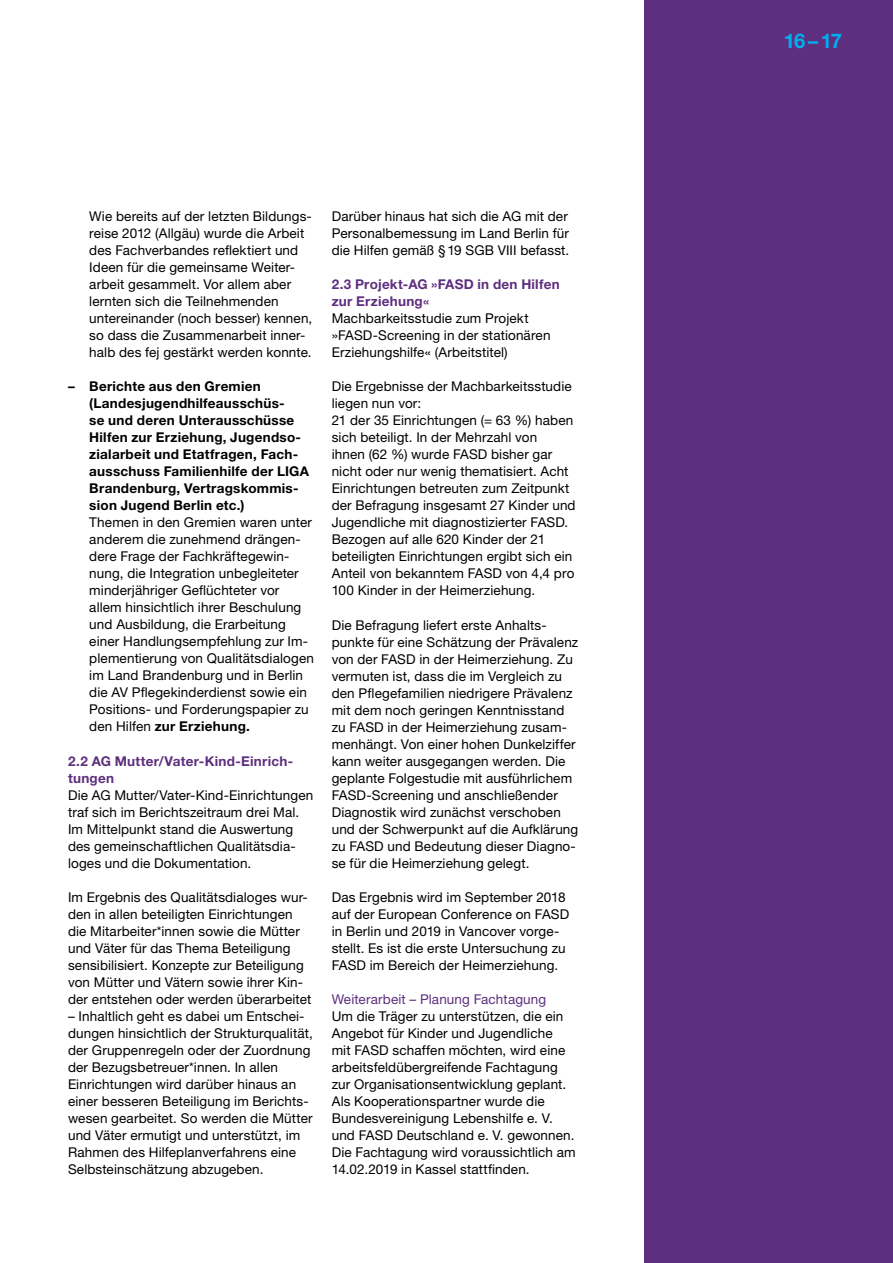
<style>
.page{position:relative;width:893px;height:1263px;background:#fff}
.page>*{position:absolute;margin:0;border:0;box-sizing:border-box;transform-origin:0 0}
.t1{font:700 20.25px "Helvetica Neue LT Pro";color:#00aeef}
.t2{font:13.5px/17px "Helvetica Neue LT Pro";letter-spacing:.01em;color:#000}
.t3{font:700 13.5px/17px "Helvetica Neue LT Pro";letter-spacing:.02em;color:#000}
.t4{font:700 13.5px/17px "Helvetica Neue LT Pro";letter-spacing:.01em;color:#5e2f7e}
.t5{font:13.5px "Helvetica Neue LT Pro";letter-spacing:.01em;color:#5e2f7e}
.s1{font-weight:700}
</style>
<div class="page">
<div style="left:644px;top:0;width:249px;height:1263px;background:#5e2f7e"></div>
<p class="t2" style="left:89px;top:208px;width:224px">Wie bereits auf der letzten Bildungs&shy;reise 2012 (Allgäu) wurde die Arbeit des Fachverbandes reflektiert und Ideen für die gemeinsame Weiter&shy;arbeit gesammelt. Vor allem aber lernten sich die Teilnehmenden untereinander (noch besser) kennen, so dass die Zusammenarbeit inner&shy;halb des fej gestärkt werden konnte.</p>
<p class="t3" style="left:89px;top:378px;width:221px;text-indent:-21px">– Berichte aus den Gremien (Landesjugendhilfeausschüs-<br>se und deren Unterausschüsse<br>Hilfen zur Erziehung, Jugendso&shy;zialarbeit und Etatfragen, Fach&shy;ausschuss Familienhilfe der LIGA<br>Brandenburg, Vertragskommis&shy;sion Jugend Berlin etc.)</p>
<p class="t2" style="left:89px;top:514px;width:226px">Themen in den Gremien waren unter anderem die zunehmend drängen&shy;dere Frage der Fachkräftegewin&shy;nung, die Integration unbegleiteter minderjähriger Geflüchteter vor allem hinsichtlich ihrer Beschulung und Ausbildung, die Erarbeitung einer Handlungsempfehlung zur Im&shy;plementierung von Qualitätsdialogen im Land Brandenburg und in Berlin die AV Pflegekinderdienst sowie ein Positions- und Forderungspapier zu den Hilfen <span class="s1">zur Erziehung.</span></p>
<p class="t4" style="left:68px;top:752px;width:227px">2.2 AG Mutter/Vater-Kind-Einrich&shy;tungen</p>
<p class="t2" style="left:68px;top:786px;width:247px">Die AG Mutter/Vater-Kind-Einrichtungen traf sich im Berichtszeitraum drei Mal.<br>Im Mittelpunkt stand die Auswertung des gemeinschaftlichen Qualitätsdia&shy;loges und die Dokumentation.</p>
<p class="t2" style="left:68px;top:888px;width:245px">Im Ergebnis des Qualitätsdialoges wur&shy;den in allen beteiligten Einrichtungen die Mitarbeiter*innen sowie die Mütter und Väter für das Thema Beteiligung sensibilisiert. Konzepte zur Beteiligung von Mütter und Vätern sowie ihrer Kin&shy;der entstehen oder werden überarbeitet</p>
<p class="t2" style="left:68px;top:1007px;width:246px">– Inhaltlich geht es dabei um Entschei&shy;dungen hinsichtlich der Strukturqualität, der Gruppenregeln oder der Zuordnung der Bezugsbetreuer*innen. In allen Einrichtungen wird darüber hinaus an einer besseren Beteiligung im Berichts&shy;wesen gearbeitet. So werden die Mütter und Väter ermutigt und unterstützt, im Rahmen des Hilfeplanverfahrens eine Selbsteinschätzung abzugeben.</p>
<p class="t2" style="left:332px;top:208px;width:239px;text-align:justify">Darüber hinaus hat sich die AG mit der Personalbemessung im Land Berlin für die Hilfen gemäß §19 SGB VIII befasst.</p>
<p class="t4" style="left:332px;top:276px;width:129px">2.3 Projekt-AG »FASD</p>
<p class="t4" style="left:477px;top:276px;width:84px">in den Hilfen</p>
<p class="t4" style="left:332px;top:293px;width:99px">zur Erziehung«</p>
<p class="t2" style="left:332px;top:310px;width:220px">Machbarkeitsstudie zum Projekt »FASD-Screening in der stationären<br>Erziehungshilfe« (Arbeitstitel)</p>
<p class="t2" style="left:332px;top:378px;width:245px">Die Ergebnisse der Machbarkeitsstudie liegen nun vor:<br>21 der 35 Einrichtungen (= 63 %) haben sich beteiligt. In der Mehrzahl von<br>ihnen (62 %) wurde FASD bisher gar nicht oder nur wenig thematisiert. Acht Einrichtungen betreuten zum Zeitpunkt der Befragung insgesamt 27 Kinder und Jugendliche mit diagnostizierter FASD.<br>Bezogen auf alle 620 Kinder der 21 beteiligten Einrichtungen ergibt sich ein Anteil von bekanntem FASD von 4,4 pro 100 Kinder in der Heimerziehung.</p>
<p class="t2" style="left:332px;top:616px;width:248px">Die Befragung liefert erste Anhalts&shy;punkte für eine Schätzung der Prävalenz von der FASD in der Heimerziehung. Zu vermuten ist, dass die im Vergleich zu den Pflegefamilien niedrigere Prävalenz mit dem noch geringen Kenntnisstand zu FASD in der Heimerziehung zusam&shy;menhängt. Von einer hohen Dunkelziffer kann weiter ausgegangen werden. Die geplante Folgestudie mit ausführlichem FASD-Screening und anschließender Diagnostik wird zunächst verschoben und der Schwerpunkt auf die Aufklärung zu FASD und Bedeutung dieser Diagno&shy;se für die Heimerziehung gelegt.</p>
<p class="t2" style="left:332px;top:888px;width:239px">Das Ergebnis wird im September 2018 auf der European Conference on FASD in Berlin und 2019 in Vancover vorge&shy;stellt. Es ist die erste Untersuchung zu FASD im Bereich der Heimerziehung.</p>
<p class="t5" style="left:332px;top:991px;width:216px">Weiterarbeit – Planung Fachtagung</p>
<p class="t2" style="left:332px;top:1007px;width:246px">Um die Träger zu unterstützen, die ein Angebot für Kinder und Jugendliche<br>mit FASD schaffen möchten, wird eine arbeitsfeldübergreifende Fachtagung zur Organisationsentwicklung geplant.<br>Als Kooperationspartner wurde die Bundesvereinigung Lebenshilfe e. V. und FASD Deutschland e. V. gewonnen.<br>Die Fachtagung wird voraussichtlich am 14.02.2019 in Kassel stattfinden.</p>
<h1 class="t1" style="left:784px;top:28px;width:60px">16–17</h1>
</div>
